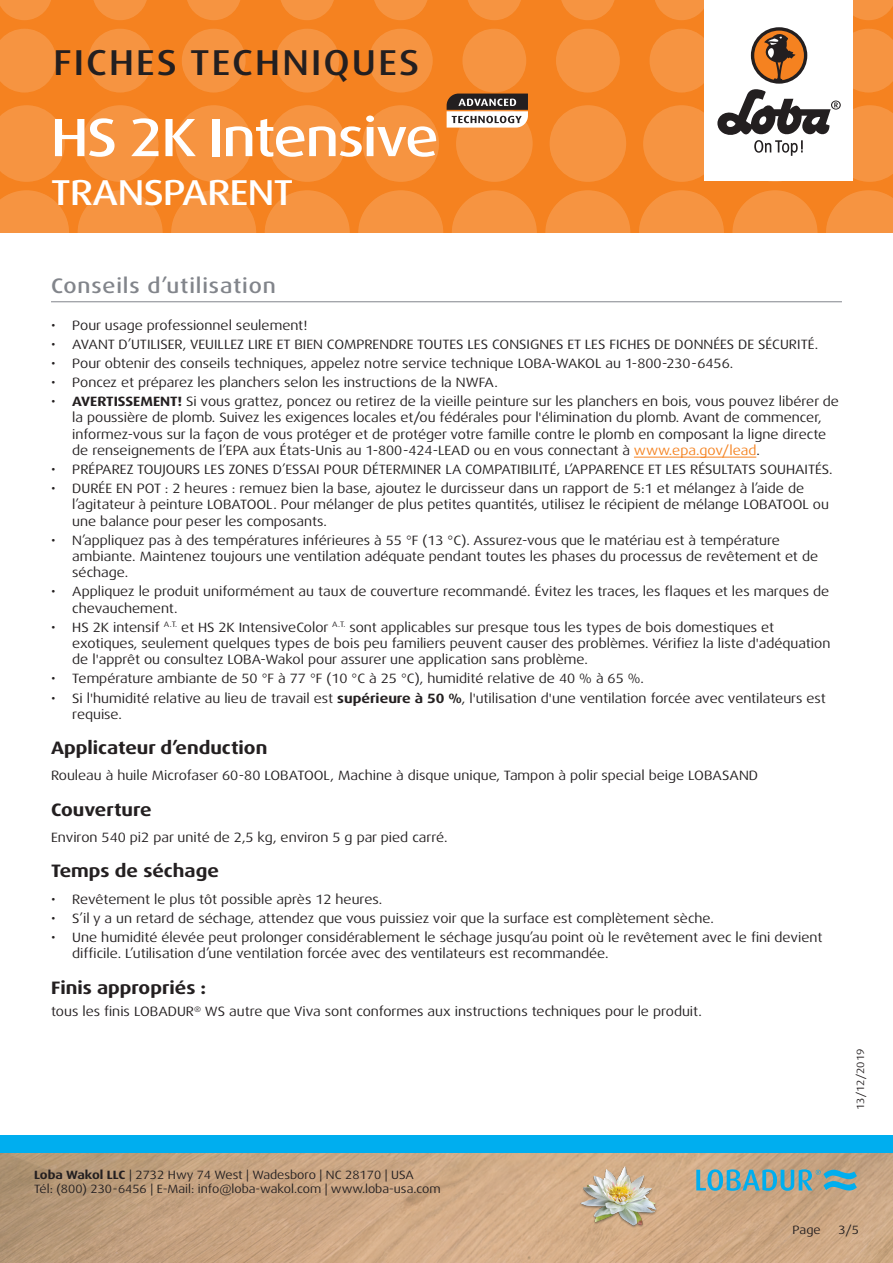
<style>
.page{position:relative;width:893px;height:1263px;background:#fff}
.page>*{position:absolute;margin:0;border:0;box-sizing:border-box;transform-origin:0 0}
.t1{font:500 expanded 54px "Dax Pro";letter-spacing:-.025em;color:#fff}
.t2{font:500 expanded 36px "Dax Pro";letter-spacing:.06em;color:#231f20}
.t3{font:500 expanded 36px "Dax Pro";letter-spacing:-.015em;color:#fff}
.Titel_grau{font:500 expanded 21px "Dax Pro";letter-spacing:.04em;color:#82858b}
.t4{font:700 expanded 18px "Dax Pro";color:#231f20}
.Text{font:expanded 13.5px/16.2px "Dax Pro";color:#231f20}
.t5{font:expanded 12px/14.4px "Dax Pro";color:#231f20}
.t6{font:expanded 10.5px "Dax Pro";color:#231f20}
.s1{font-weight:700}
.s2{color:#f58220}
</style>
<div class="page">
<div style="left:0;top:0;width:893px;height:233px;background:#f58220"></div>
<svg style="left:0;top:190px;width:69px;height:43px"></svg>
<svg style="left:78px;top:190px;width:85px;height:85px;fill:#f69441"></svg>
<svg style="left:171px;top:190px;width:85px;height:85px;fill:#f69441"></svg>
<svg style="left:265px;top:190px;width:85px;height:85px;fill:#f69441"></svg>
<svg style="left:358px;top:190px;width:85px;height:85px;fill:#f69441"></svg>
<svg style="left:545px;top:190px;width:85px;height:85px;fill:#f69441"></svg>
<svg style="left:452px;top:190px;width:85px;height:85px;fill:#f69441"></svg>
<svg style="left:732px;top:190px;width:85px;height:85px;fill:#f69441"></svg>
<svg style="left:639px;top:190px;width:85px;height:85px;fill:#f69441"></svg>
<svg style="left:826px;top:190px;width:67px;height:43px"></svg>
<svg style="left:0;top:105px;width:65px;height:77px"></svg>
<svg style="left:82px;top:105px;width:76px;height:77px"></svg>
<svg style="left:175px;top:105px;width:77px;height:77px"></svg>
<svg style="left:269px;top:105px;width:76px;height:77px"></svg>
<svg style="left:362px;top:105px;width:77px;height:77px"></svg>
<svg style="left:550px;top:105px;width:76px;height:77px"></svg>
<svg style="left:0;top:29px;width:56px;height:63px"></svg>
<svg style="left:182px;top:29px;width:64px;height:63px"></svg>
<svg style="left:88px;top:29px;width:64px;height:63px"></svg>
<svg style="left:275px;top:29px;width:64px;height:63px"></svg>
<svg style="left:369px;top:29px;width:64px;height:63px"></svg>
<svg style="left:556px;top:29px;width:64px;height:63px"></svg>
<svg style="left:0;top:0;width:51px;height:20px"></svg>
<svg style="left:187px;top:0;width:53px;height:20px"></svg>
<svg style="left:468px;top:0;width:53px;height:20px"></svg>
<svg style="left:655px;top:0;width:49px;height:20px"></svg>
<svg style="left:93px;top:0;width:54px;height:20px"></svg>
<svg style="left:374px;top:0;width:54px;height:20px"></svg>
<svg style="left:281px;top:0;width:53px;height:20px"></svg>
<svg style="left:561px;top:0;width:54px;height:20px"></svg>
<svg style="left:853px;top:0;width:40px;height:20px"></svg>
<img style="left:0;top:1152px;width:893px;height:111px">
<div style="left:0;top:1135px;width:893px;height:17px;background:#00aeef"></div>
<div style="left:704px;top:0;width:149px;height:181px;background:#fff"></div>
<svg style="left:643px;top:29px;width:250px;height:153px"></svg>
<img style="left:578px;top:1161px;width:82px;height:81px">
<svg style="left:696px;top:1169px;width:161px;height:22px;background:#74a7ae"></svg>
<hr style="left:634px;top:457px;width:122px;height:1px;background:#f58220">
<hr style="left:51px;top:301px;width:791px;height:1px;background:#82858b">
<svg style="left:447px;top:29px;width:86px;height:153px"></svg>
<h2 class="t2" style="left:53px;top:40px;width:367px">FICHES TECHNIQUES</h2>
<p class="t1" style="left:51px;top:103px;width:389px">HS 2K Intensive</p>
<h2 class="t3" style="left:51px;top:169px;width:244px">TRANSPARENT</h2>
<p class="Titel_grau" style="left:51px;top:272px;width:226px">Conseils d’utilisation</p>
<p class="Text" style="left:51px;top:317px;width:258px">• Pour usage professionnel seulement!</p>
<p class="Text" style="left:51px;top:336px;width:769px">• AVANT D’UTILISER, VEUILLEZ LIRE ET BIEN COMPRENDRE TOUTES LES CONSIGNES ET LES FICHES DE DONNÉES DE SÉCURITÉ.</p>
<p class="Text" style="left:51px;top:355px;width:684px">• Pour obtenir des conseils techniques, appelez notre service technique LOBA-WAKOL au 1-800-230-6456.</p>
<p class="Text" style="left:51px;top:374px;width:448px">• Poncez et préparez les planchers selon les instructions de la NWFA.</p>
<p class="Text" style="left:72px;top:394px;width:768px;text-indent:-21px">• <span class="s1">AVERTISSEMENT!</span> Si vous grattez, poncez ou retirez de la vieille peinture sur les planchers en bois, vous pouvez libérer de la poussière de plomb. Suivez les exigences locales et/ou fédérales pour l'élimination du plomb. Avant de commencer, informez-vous sur la façon de vous protéger et de protéger votre famille contre le plomb en composant la ligne directe de renseignements de l’EPA aux États-Unis au 1-800-424-LEAD ou en vous connectant à <span class="s2">www.epa.gov/lead</span>.</p>
<p class="Text" style="left:51px;top:461px;width:783px">• PRÉPAREZ TOUJOURS LES ZONES D’ESSAI POUR DÉTERMINER LA COMPATIBILITÉ, L’APPARENCE ET LES RÉSULTATS SOUHAITÉS.</p>
<p class="Text" style="left:72px;top:481px;width:758px;text-indent:-21px">• DURÉE EN POT : 2 heures : remuez bien la base, ajoutez le durcisseur dans un rapport de 5:1 et mélangez à l’aide de l’agitateur à peinture LOBATOOL. Pour mélanger de plus petites quantités, utilisez le récipient de mélange LOBATOOL ou une balance pour peser les composants.</p>
<p class="Text" style="left:72px;top:532px;width:747px;text-indent:-21px">• N’appliquez pas à des températures inférieures à 55 °F (13 °C). Assurez-vous que le matériau est à température ambiante. Maintenez toujours une ventilation adéquate pendant toutes les phases du processus de revêtement et de séchage.</p>
<p class="Text" style="left:72px;top:584px;width:758px;text-indent:-21px">• Appliquez le produit uniformément au taux de couverture recommandé. Évitez les traces, les flaques et les marques de chevauchement.</p>
<p class="Text" style="left:72px;top:619px;width:760px;text-indent:-21px">• HS 2K intensif <sup>A.T.</sup> et HS 2K IntensiveColor <sup>A.T.</sup> sont applicables sur presque tous les types de bois domestiques et exotiques, seulement quelques types de bois peu familiers peuvent causer des problèmes. Vérifiez la liste d'adéquation de l'apprêt ou consultez LOBA-Wakol pour assurer une application sans problème.</p>
<p class="Text" style="left:51px;top:671px;width:594px">• Température ambiante de 50 °F à 77 °F (10 °C à 25 °C), humidité relative de 40 % à 65 %.</p>
<p class="Text" style="left:72px;top:690px;width:755px;text-indent:-21px">• Si l'humidité relative au lieu de travail est <span class="s1">supérieure à 50 %</span>, l'utilisation d'une ventilation forcée avec ventilateurs est requise.</p>
<p class="t4" style="left:51px;top:736px;width:218px">Applicateur d’enduction</p>
<p class="Text" style="left:51px;top:768px;width:709px">Rouleau à huile Microfaser 60-80 LOBATOOL, Machine à disque unique, Tampon à polir special beige LOBASAND</p>
<p class="t4" style="left:51px;top:798px;width:102px">Couverture</p>
<p class="Text" style="left:51px;top:829px;width:398px">Environ 540 pi2 par unité de 2,5 kg, environ 5 g par pied carré.</p>
<p class="t4" style="left:51px;top:860px;width:169px">Temps de séchage</p>
<p class="Text" style="left:51px;top:891px;width:333px">• Revêtement le plus tôt possible après 12 heures.</p>
<p class="Text" style="left:51px;top:910px;width:664px">• S’il y a un retard de séchage, attendez que vous puissiez voir que la surface est complètement sèche.</p>
<p class="Text" style="left:72px;top:929px;width:752px;text-indent:-21px">• Une humidité élevée peut prolonger considérablement le séchage jusqu’au point où le revêtement avec le fini devient difficile. L’utilisation d’une ventilation forcée avec des ventilateurs est recommandée.</p>
<p class="t4" style="left:51px;top:976px;width:157px">Finis appropriés :</p>
<p class="Text" style="left:51px;top:1003px;width:652px">tous les finis LOBADUR<sup>®</sup> WS autre que Viva sont conformes aux instructions techniques pour le produit.</p>
<p class="t5" style="left:34px;top:1167px;width:408px"><span class="s1">Loba Wakol LLC</span> | 2732 Hwy 74 West | Wadesboro | NC 28170 | USA<br>Tél: (800) 230-6456 | E-Mail: info@loba-wakol.com | www.loba-usa.com</p>
<p class="t6" style="left:854px;top:1110px;width:63px;rotate:-90deg">13/12/2019</p>
<p class="t5" style="left:793px;top:1223px;width:30px">Page</p>
<p class="t5" style="left:838px;top:1223px;width:22px">3/5</p>
</div>
